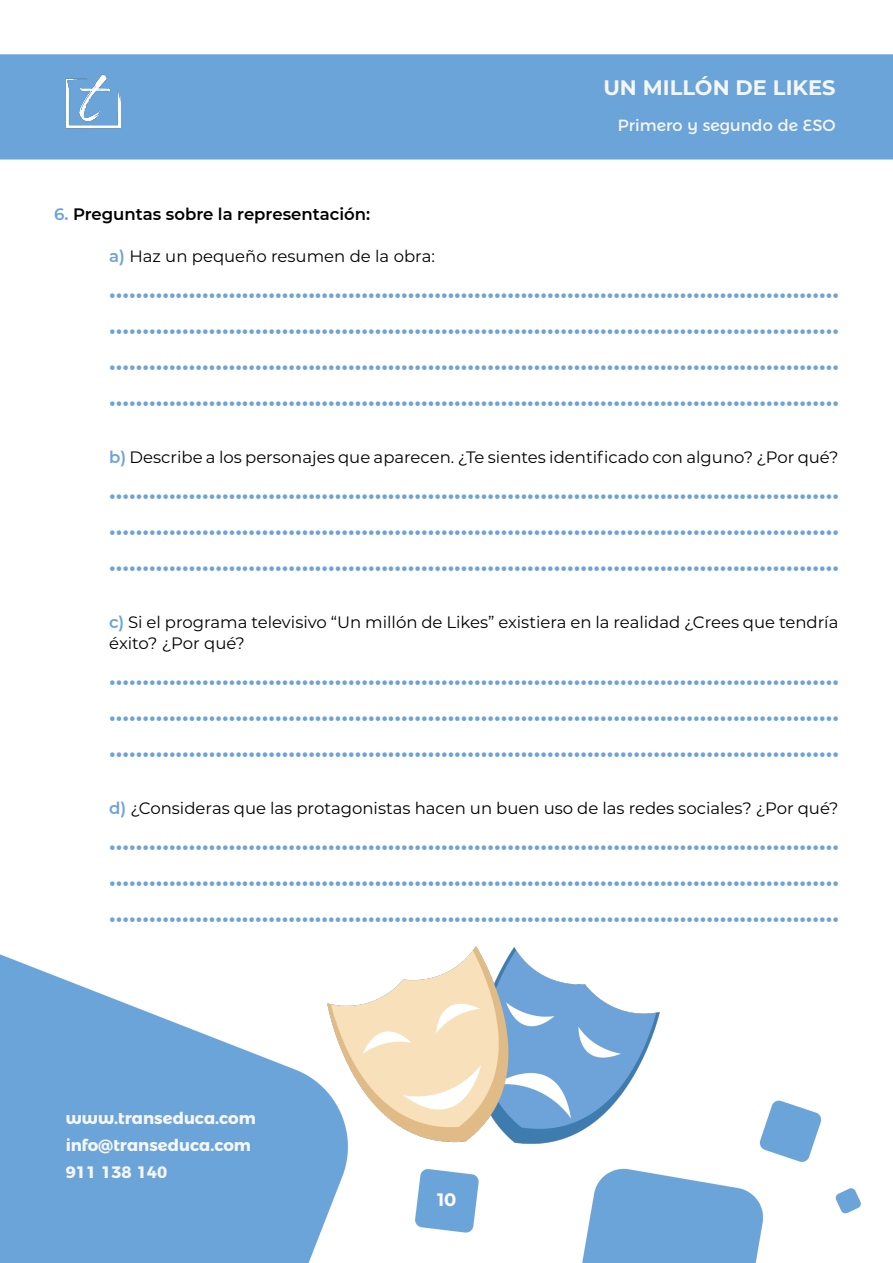
<style>
.page{position:relative;width:893px;height:1263px;background:#fff}
.page>*{position:absolute;margin:0;border:0;box-sizing:border-box;transform-origin:0 0}
.t1{font:600 27px/36px "Montserrat";color:#6da3d8;text-align:justify}
.t2{font:700 21px "Montserrat";color:#f6f6f6}
.t3{font:700 18px "Montserrat";color:#fff}
.t4{font:16.5px/21px "Montserrat";color:#000}
.t5{font:700 16.5px/27px "Montserrat Alternates";color:#f6f6f6}
.t6{font:600 16.5px "Montserrat";color:#000}
.t7{font:16.2px "Montserrat Alternates";color:#f6f6f6}
.s1{color:#6da3d8}
.s2{font-weight:600;color:#6da3d8}
</style>
<div class="page">
<img style="left:0;top:54px;width:893px;height:1209px">
<img style="left:66px;top:74px;width:55px;height:66px">
<img style="left:327px;top:946px;width:332px;height:197px">
<p class="t2" style="left:603px;top:72px;width:234px">UN MILLÓN DE LIKES</p>
<p class="t7" style="left:618px;top:112px;width:219px">Primero y segundo de ESO</p>
<p class="t6" style="left:54px;top:202px;width:318px"><span class="s1">6.</span> Preguntas sobre la representación:</p>
<p class="t4" style="left:109px;top:245px;width:327px"><span class="s2">a)</span> Haz un pequeño resumen de la obra:</p>
<p class="t1" style="left:109px;top:269px;width:731px">.............................................................................................................. .............................................................................................................. .............................................................................................................. ..............................................................................................................</p>
<p class="t4" style="left:109px;top:446px;width:731px"><span class="s2">b)</span> Describe a los personajes que aparecen. ¿Te sientes identificado con alguno? ¿Por qué?</p>
<p class="t1" style="left:109px;top:470px;width:731px">.............................................................................................................. .............................................................................................................. ..............................................................................................................</p>
<p class="t4" style="left:109px;top:611px;width:731px"><span class="s2">c)</span> Si el programa televisivo “Un millón de Likes” existiera en la realidad ¿Crees que tendría éxito? ¿Por qué?</p>
<p class="t1" style="left:109px;top:656px;width:731px">.............................................................................................................. .............................................................................................................. ..............................................................................................................</p>
<p class="t4" style="left:109px;top:797px;width:731px"><span class="s2">d)</span> ¿Consideras que las protagonistas hacen un buen uso de las redes sociales? ¿Por qué?</p>
<p class="t1" style="left:109px;top:821px;width:731px">.............................................................................................................. .............................................................................................................. ..............................................................................................................</p>
<p class="t5" style="left:66px;top:1103px;width:192px">www.transeduca.com info@transeduca.com<br>911 138 140</p>
<p class="t3" style="left:437px;top:1186px;width:21px">10</p>
</div>
